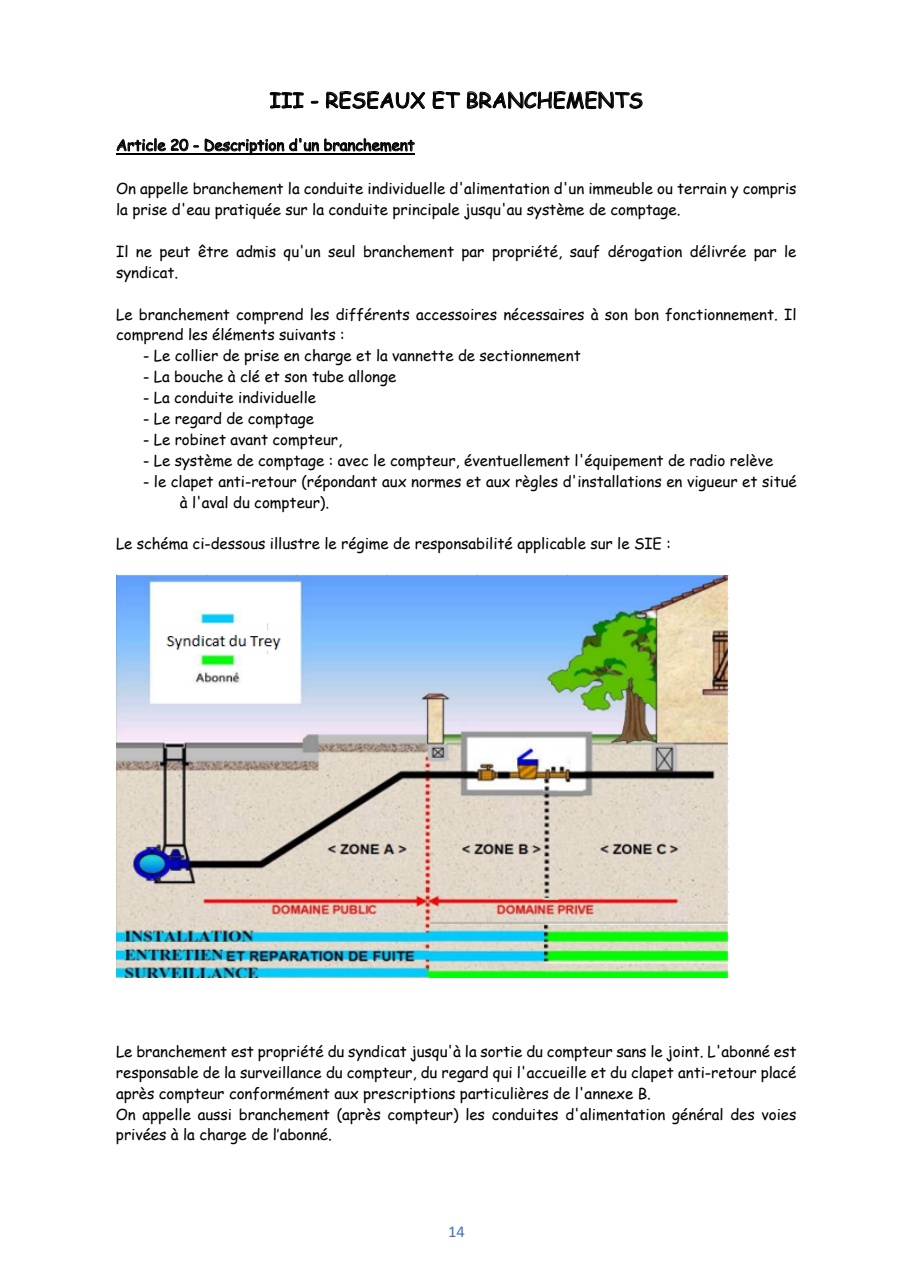
<style>
.page{position:relative;width:910px;height:1280px;background:#fff}
.page>*{position:absolute;margin:0;border:0;box-sizing:border-box;transform-origin:0 0}
.t1{font:20.4px "Comic Sans MS";letter-spacing:.005em;color:#000}
.t2{font:16.5px "Calibri";color:#4472c4}
.t3{font:15.15px/20.9px "Comic Sans MS";letter-spacing:-.005em;color:#000}
.t4{font:14.85px "Comic Sans MS";letter-spacing:-.005em;color:#000}
</style>
<div class="page">
<svg style="left:270px;top:92px;width:34px;height:17px"></svg>
<svg style="left:311px;top:101px;width:8px;height:3px"></svg>
<svg style="left:326px;top:91px;width:99px;height:19px"></svg>
<svg style="left:432px;top:91px;width:28px;height:18px"></svg>
<svg style="left:467px;top:91px;width:176px;height:19px"></svg>
<svg style="left:117px;top:138px;width:82px;height:14px"></svg>
<svg style="left:205px;top:138px;width:210px;height:18px"></svg>
<hr style="left:116px;top:153px;width:299px;height:1px;background:#000">
<img style="left:116px;top:575px;width:612px;height:402px">
<h1 class="t1" style="left:270px;top:85px;width:375px">III - RESEAUX ET BRANCHEMENTS</h1>
<p class="t4" style="left:116px;top:134px;width:300px">Article 20 - Description d'un branchement</p>
<p class="t3" style="left:116px;top:177px;width:682px">On appelle branchement la conduite individuelle d'alimentation d'un immeuble ou terrain y compris la prise d'eau pratiquée sur la conduite principale jusqu'au système de comptage.</p>
<p class="t3" style="left:116px;top:240px;width:682px">Il ne peut être admis qu'un seul branchement par propriété, sauf dérogation délivrée par le syndicat.</p>
<p class="t3" style="left:116px;top:303px;width:682px">Le branchement comprend les différents accessoires nécessaires à son bon fonctionnement. Il comprend les éléments suivants :</p>
<p class="t3" style="left:143px;top:345px;width:439px">- Le collier de prise en charge et la vannette de sectionnement</p>
<p class="t3" style="left:143px;top:366px;width:255px">- La bouche à clé et son tube allonge</p>
<p class="t3" style="left:143px;top:387px;width:175px">- La conduite individuelle</p>
<p class="t3" style="left:143px;top:408px;width:173px">- Le regard de comptage</p>
<p class="t3" style="left:143px;top:428px;width:201px">- Le robinet avant compteur,</p>
<p class="t3" style="left:143px;top:449px;width:632px">- Le système de comptage : avec le compteur, éventuellement l'équipement de radio relève</p>
<p class="t3" style="left:180px;top:470px;width:618px;text-indent:-37px">- le clapet anti-retour (répondant aux normes et aux règles d'installations en vigueur et situé à l'aval du compteur).</p>
<p class="t3" style="left:116px;top:533px;width:557px">Le schéma ci-dessous illustre le régime de responsabilité applicable sur le SIE :</p>
<p class="t3" style="left:116px;top:1040px;width:682px">Le branchement est propriété du syndicat jusqu'à la sortie du compteur sans le joint. L'abonné est responsable de la surveillance du compteur, du regard qui l'accueille et du clapet anti-retour placé après compteur conformément aux prescriptions particulières de l'annexe B.<br>On appelle aussi branchement (après compteur) les conduites d'alimentation général des voies privées à la charge de l’abonné.</p>
<p class="t2" style="left:448px;top:1220px;width:18px">!%</p>
</div>
